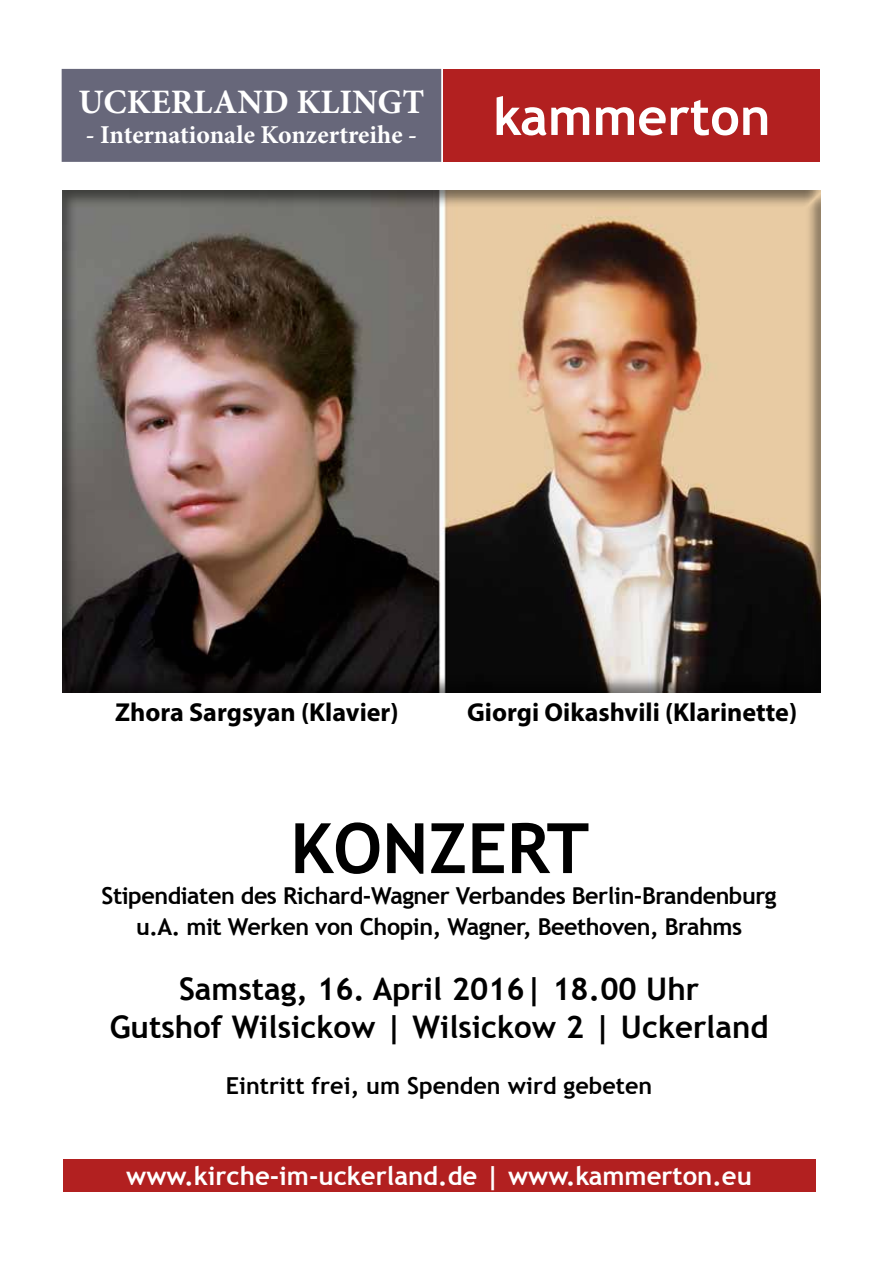
<style>
.page{position:relative;width:893px;height:1263px;background:#fff}
.page>*{position:absolute;margin:0;border:0;box-sizing:border-box;transform-origin:0 0}
.t1{font:700 69.6px "Trebuchet MS";color:#000}
.t2{font:700 52.05px "Trebuchet MS";color:#fff}
.t3{font:700 34.35px "Minion Pro";color:#fff}
.t4{font:700 31.2px/37.3px "Trebuchet MS";color:#000;text-align:center}
.t5{font:700 26.1px "Myriad Pro";color:#000}
.t6{font:700 25.8px "Trebuchet MS";color:#fff}
.t7{font:700 25.8px "Minion Pro";letter-spacing:-.005em;color:#fff}
.t8{font:700 23.4px/30.9px "Trebuchet MS";letter-spacing:-.02em;color:#000;text-align:center}
.t9{font:700 23.4px "Trebuchet MS";color:#000}
</style>
<div class="page">
<div style="left:60px;top:188px;width:761px;height:505px;background:#000;opacity:.5"></div>
<div style="left:444px;top:70px;width:376px;height:92px;background:#b22020"></div>
<div style="left:62px;top:70px;width:378px;height:91px;background:#67677a"></div>
<div style="left:62px;top:69px;width:379px;height:93px;border:1px solid #67677a"></div>
<div style="left:63px;top:1159px;width:752px;height:32px;background:#b22020"></div>
<h3 class="t3" style="left:79px;top:78px;width:347px">UCKERLAND KLINGT</h3>
<p class="t7" style="left:86px;top:116px;width:333px">- Internationale Konzertreihe -</p>
<h2 class="t2" style="left:493px;top:84px;width:279px">kammerton</h2>
<p class="t5" style="left:115px;top:696px;width:285px">Zhora Sargsyan (Klavier)</p>
<p class="t5" style="left:467px;top:696px;width:332px">Giorgi Oikashvili (Klarinette)</p>
<h1 class="t1" style="left:290px;top:805px;width:300px">KONZERT</h1>
<p class="t8" style="left:102px;top:880px;width:677px">Stipendiaten des Richard-Wagner Verbandes Berlin-Brandenburg u.A. mit Werken von Chopin, Wagner, Beethoven, Brahms</p>
<h3 class="t4" style="left:110px;top:970px;width:660px">Samstag, 16. April 2016| 18.00 Uhr<br>Gutshof Wilsickow | Wilsickow 2 | Uckerland</h3>
<p class="t9" style="left:226px;top:1071px;width:428px">Eintritt frei, um Spenden wird gebeten</p>
<p class="t6" style="left:126px;top:1159px;width:627px">www.kirche-im-uckerland.de | www.kammerton.eu</p>
</div>
